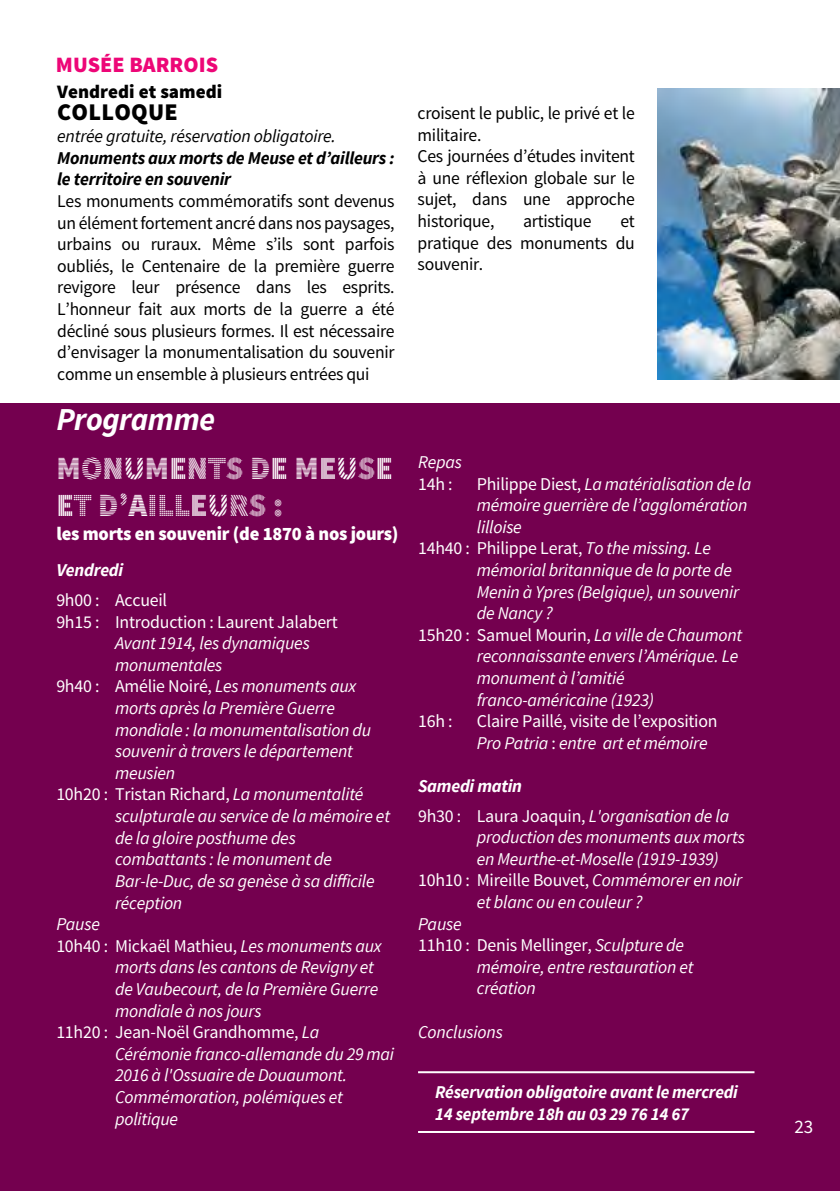
<style>
.page{position:relative;width:840px;height:1191px;background:#fff}
.page>*{position:absolute;margin:0;border:0;box-sizing:border-box;transform-origin:0 0}
.t1{font:32.4px/37.8px "Source Sans Pro DISPLAY";color:#fff}
.t2{font:italic 700 31.8px "Source Sans Pro";letter-spacing:-.015em;color:#fff}
.t3{font:900 24px "Source Sans Pro";letter-spacing:.01em;color:#000}
.t4{font:900 22px "Source Sans Pro";color:#ed0677}
.t5{font:900 19px "Source Sans Pro";letter-spacing:-.015em;color:#fff}
.t6{font:900 19px "Source Sans Pro";color:#000}
.t7{font:19px "Source Sans Pro";color:#fff}
.t8{font:italic 18px "Source Sans Pro";letter-spacing:-.015em;color:#fff}
.t9{font:18px/21.6px "Source Sans Pro";letter-spacing:-.015em;color:#000;text-align:justify}
.t10{font:18px/21.6px "Source Sans Pro";letter-spacing:-.015em;color:#fff}
.t11{font:italic 700 18px/21.6px "Source Sans Pro";letter-spacing:-.015em;color:#fff}
.t12{font:italic 700 18px/21.6px "Source Sans Pro";letter-spacing:-.015em;color:#000}
.t13{font:italic 18px "Source Sans Pro";letter-spacing:-.015em;color:#000}
.s1{font-style:normal}
.s2{font-style:italic}
.s3{font-weight:700;font-style:italic}
</style>
<div class="page">
<div style="left:0;top:404px;width:839px;height:787px;background:#74004f"></div>
<img style="left:657px;top:88px;width:182px;height:291px">
<hr style="left:418px;top:1071px;width:336px;height:2px;background:#fff">
<hr style="left:418px;top:1131px;width:336px;height:2px;background:#fff">
<p class="t4" style="left:56px;top:50px;width:163px">MUSÉE BARROIS</p>
<p class="t6" style="left:57px;top:80px;width:166px">Vendredi et samedi</p>
<h3 class="t3" style="left:57px;top:97px;width:122px">COLLOQUE</h3>
<p class="t13" style="left:57px;top:125px;width:280px">entrée gratuite, réservation obligatoire.</p>
<p class="t12" style="left:57px;top:147px;width:338px">Monuments aux morts de Meuse et d’ailleurs : le territoire en souvenir</p>
<p class="t9" style="left:57px;top:190px;width:338px">Les monuments commémoratifs sont devenus un élément fortement ancré dans nos paysages, urbains ou ruraux. Même s’ils sont parfois oubliés, le Centenaire de la première guerre revigore leur présence dans les esprits.<br>L’honneur fait aux morts de la guerre a été décliné sous plusieurs formes. Il est nécessaire d’envisager la monumentalisation du souvenir comme un ensemble à plusieurs entrées qui</p>
<h2 class="t2" style="left:56px;top:399px;width:160px">Programme</h2>
<p class="t9" style="left:417px;top:102px;width:218px;text-align:left">croisent le public, le privé et le militaire.<br>Ces journées d’études invitent à une réflexion globale sur le sujet, dans une approche historique,</p>
<p class="t9" style="left:523px;top:210px;width:70px">artistique</p>
<p class="t9" style="left:417px;top:210px;width:218px;text-indent:203px">et pratique des monuments du souvenir.</p>
<h1 class="t1" style="left:56px;top:450px;width:338px">MONUMENTS DE MEUSE<br>ET D’AILLEURS :</h1>
<p class="t8" style="left:418px;top:451px;width:45px">Repas</p>
<p class="t10" style="left:418px;top:473px;width:36px">14h :</p>
<p class="t8" style="left:476px;top:472px;width:276px"><span class="s1">Philippe Diest,</span> La matérialisation de la</p>
<p class="t8" style="left:476px;top:494px;width:272px">mémoire guerrière de l’agglomération</p>
<p class="t8" style="left:476px;top:515px;width:46px">lilloise</p>
<p class="t10" style="left:418px;top:538px;width:294px">14h40 : Philippe Lerat, <span class="s2">To the missing. Le</span></p>
<p class="t8" style="left:476px;top:559px;width:256px">mémorial britannique de la porte de</p>
<p class="t8" style="left:476px;top:580px;width:264px">Menin à Ypres (Belgique), un souvenir</p>
<p class="t8" style="left:476px;top:602px;width:77px">de Nancy ?</p>
<p class="t10" style="left:418px;top:624px;width:325px">15h20 : Samuel Mourin, <span class="s2">La ville de Chaumont</span></p>
<p class="t8" style="left:476px;top:645px;width:263px">reconnaissante envers l’Amérique. Le</p>
<p class="t8" style="left:476px;top:667px;width:149px">monument à l’amitié</p>
<p class="t8" style="left:476px;top:688px;width:179px">franco-américaine (1923)</p>
<p class="t10" style="left:418px;top:710px;width:36px">16h :</p>
<p class="t10" style="left:476px;top:710px;width:242px">Claire Paillé, visite de l’exposition<br><span class="s2">Pro Patria</span> : <span class="s2">entre art et mémoire</span></p>
<p class="t10" style="left:418px;top:771px;width:312px;line-height:29.6px"><span class="s3">Samedi matin<br></span>9h30 : Laura Joaquin, <span class="s2">L'organisation de la</span></p>
<p class="t8" style="left:476px;top:826px;width:269px">production des monuments aux morts</p>
<p class="t8" style="left:476px;top:847px;width:243px">en Meurthe-et-Moselle (1919-1939)</p>
<p class="t10" style="left:418px;top:870px;width:325px">10h10 : Mireille Bouvet, <span class="s2">Commémorer en noir</span></p>
<p class="t8" style="left:476px;top:891px;width:167px">et blanc ou en couleur ?</p>
<p class="t8" style="left:418px;top:912px;width:45px">Pause</p>
<p class="t10" style="left:418px;top:934px;width:267px">11h10 : Denis Mellinger, <span class="s2">Sculpture de</span></p>
<p class="t8" style="left:476px;top:955px;width:218px">mémoire, entre restauration et</p>
<p class="t8" style="left:476px;top:977px;width:60px">création</p>
<p class="t8" style="left:418px;top:1020px;width:86px">Conclusions</p>
<p class="t5" style="left:56px;top:521px;width:343px">les morts en souvenir (de 1870 à nos jours)</p>
<p class="t11" style="left:56px;top:559px;width:68px">Vendredi</p>
<p class="t10" style="left:56px;top:589px;width:283px">9h00 : Accueil<br>9h15 : Introduction : Laurent Jalabert</p>
<p class="t8" style="left:115px;top:632px;width:196px">Avant 1914, les dynamiques</p>
<p class="t8" style="left:115px;top:654px;width:109px">monumentales</p>
<p class="t10" style="left:56px;top:676px;width:301px">9h40 : Amélie Noiré, <span class="s2">Les monuments aux</span></p>
<p class="t8" style="left:115px;top:697px;width:221px">morts après la Première Guerre</p>
<p class="t8" style="left:115px;top:718px;width:258px">mondiale : la monumentalisation du</p>
<p class="t8" style="left:115px;top:740px;width:239px">souvenir à travers le département</p>
<p class="t8" style="left:115px;top:762px;width:62px">meusien</p>
<p class="t10" style="left:56px;top:784px;width:308px">10h20 : Tristan Richard, <span class="s2">La monumentalité</span></p>
<p class="t8" style="left:115px;top:805px;width:276px">sculpturale au service de la mémoire et</p>
<p class="t8" style="left:115px;top:826px;width:182px">de la gloire posthume des</p>
<p class="t8" style="left:115px;top:848px;width:218px">combattants : le monument de</p>
<p class="t8" style="left:115px;top:870px;width:261px">Bar-le-Duc, de sa genèse à sa difficile</p>
<p class="t8" style="left:115px;top:891px;width:69px">réception</p>
<p class="t8" style="left:56px;top:913px;width:45px">Pause</p>
<p class="t10" style="left:56px;top:935px;width:326px">10h40 : Mickaël Mathieu, <span class="s2">Les monuments aux</span></p>
<p class="t8" style="left:115px;top:956px;width:260px">morts dans les cantons de Revigny et</p>
<p class="t8" style="left:115px;top:978px;width:265px">de Vaubecourt, de la Première Guerre</p>
<p class="t8" style="left:115px;top:999px;width:148px">mondiale à nos jours</p>
<p class="t10" style="left:56px;top:1021px;width:264px">11h20 : Jean-Noël Grandhomme, <span class="s2">La</span></p>
<p class="t8" style="left:115px;top:1042px;width:280px">Cérémonie franco-allemande du 29 mai</p>
<p class="t8" style="left:115px;top:1064px;width:233px">2016 à l'Ossuaire de Douaumont.</p>
<p class="t8" style="left:115px;top:1086px;width:229px">Commémoration, polémiques et</p>
<p class="t8" style="left:115px;top:1107px;width:65px">politique</p>
<p class="t11" style="left:435px;top:1081px;width:304px">Réservation obligatoire avant le mercredi<br>14 septembre 18h au 03 29 76 14 67</p>
<p class="t7" style="left:794px;top:1115px;width:20px">23</p>
</div>
